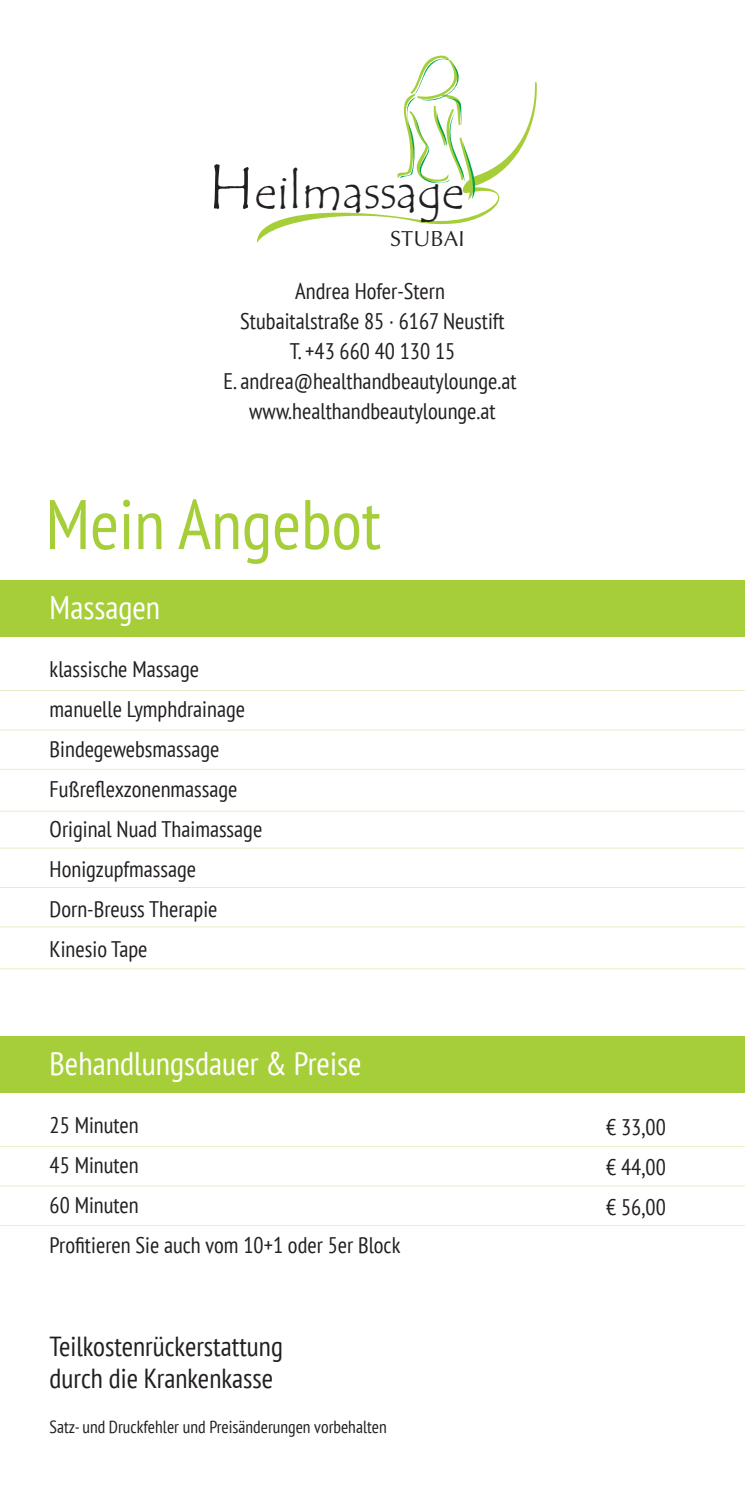
<style>
.page{position:relative;width:745px;height:1489px;background:#fff}
.page>*{position:absolute;margin:0;border:0;box-sizing:border-box;transform-origin:0 0}
.t1{font:condensed 70px "PT Sans";color:#a6ce39}
.t2{font:48px "Tempus Sans ITC";color:#231f20}
.t3{font:34.25px "Iris UPC";color:#231f20}
.t4{font:condensed 32.5px "PT Sans";color:#fff}
.t5{font:condensed 27.5px/32.5px "PT Sans";color:#231f20}
.t6{font:condensed 22.5px/40px "PT Sans";color:#231f20}
.t7{font:condensed 17.5px "PT Sans";color:#231f20}
.s1{font-size:60.75px}
</style>
<div class="page">
<div style="left:0;top:580px;width:744px;height:57px;background:#a6ce39"></div>
<hr style="left:0;top:690px;width:744px;height:1px;background:#a6ce39">
<hr style="left:0;top:729px;width:744px;height:1px;background:#a6ce39">
<hr style="left:0;top:769px;width:744px;height:1px;background:#a6ce39">
<hr style="left:0;top:810px;width:744px;height:1px;background:#a6ce39">
<hr style="left:0;top:847px;width:744px;height:1px;background:#a6ce39">
<hr style="left:0;top:887px;width:744px;height:1px;background:#a6ce39">
<hr style="left:0;top:926px;width:744px;height:1px;background:#a6ce39">
<hr style="left:0;top:968px;width:744px;height:1px;background:#a6ce39">
<div style="left:0;top:1036px;width:744px;height:57px;background:#a6ce39"></div>
<hr style="left:0;top:1146px;width:744px;height:1px;background:#a6ce39">
<hr style="left:0;top:1185px;width:744px;height:1px;background:#a6ce39">
<hr style="left:0;top:1224px;width:744px;height:1px;background:#a6ce39">
<svg style="left:257px;top:81px;width:280px;height:162px"></svg>
<svg style="left:397px;top:55px;width:84px;height:145px"></svg>
<h2 class="t2" style="left:208px;top:168px;width:258px"><span class="s1">H</span>eilmassage</h2>
<h3 class="t3" style="left:390px;top:214px;width:76px">STUBAI</h3>
<p class="t6" style="left:223px;top:275px;width:294px;line-height:30px;text-align:center">Andrea Hofer-Stern<br>Stubaitalstraße 85 · 6167 Neustift<br>T. +43 660 40 130 15<br>E. andrea@healthandbeautylounge.at www.healthandbeautylounge.at</p>
<h1 class="t1" style="left:45px;top:479px;width:337px">Mein Angebot</h1>
<h3 class="t4" style="left:50px;top:587px;width:112px">Massagen</h3>
<p class="t6" style="left:50px;top:648px;width:214px">klassische Massage manuelle Lymphdrainage<br>Bindegewebsmassage<br>Fußreflexzonenmassage<br>Original Nuad Thaimassage<br>Honigzupfmassage<br>Dorn-Breuss Therapie<br>Kinesio Tape</p>
<h3 class="t4" style="left:50px;top:1042px;width:313px">Behandlungsdauer &amp; Preise</h3>
<p class="t6" style="left:50px;top:1104px;width:352px">25 Minuten<br>45 Minuten<br>60 Minuten<br>Profitieren Sie auch vom 10+1 oder 5er Block</p>
<p class="t6" style="left:605px;top:1106px;width:61px;text-align:justify">€ 33,00 € 44,00 € 56,00</p>
<p class="t5" style="left:50px;top:1329px;width:234px">Teilkostenrückerstattung durch die Krankenkasse</p>
<p class="t7" style="left:50px;top:1414px;width:338px">Satz- und Druckfehler und Preisänderungen vorbehalten</p>
</div>
